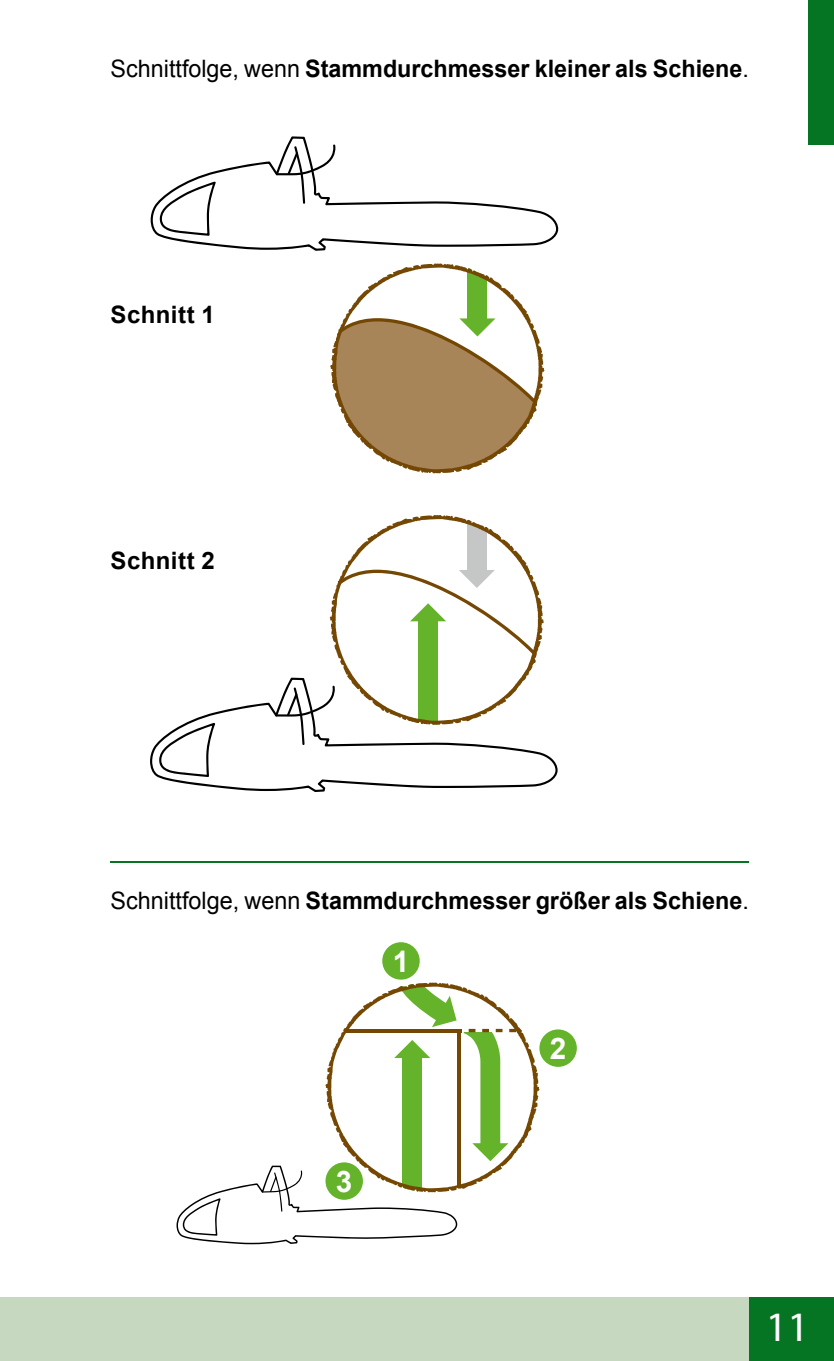
<style>
.page{position:relative;width:834px;height:1361px;background:#fff}
.page>*{position:absolute;margin:0;border:0;box-sizing:border-box;transform-origin:0 0}
.t1{font:42px "Myriad Pro";color:#fff}
.t2{font:700 29.7px "Arial";color:#fff}
.t3{font:700 24px "Arial";color:#000}
.s1{font-weight:400}
</style>
<div class="page">
<div style="left:748px;top:1297px;width:85px;height:64px;background:#057523"></div>
<div style="left:1px;top:1297px;width:747px;height:64px;background:#c7d8c0"></div>
<div style="left:808px;top:0;width:25px;height:145px;background:#057523"></div>
<svg style="left:151px;top:136px;width:407px;height:115px"></svg>
<svg style="left:276px;top:144px;width:59px;height:60px"></svg>
<svg style="left:330px;top:263px;width:214px;height:210px"></svg>
<svg style="left:151px;top:515px;width:405px;height:276px"></svg>
<div style="left:382px;top:942px;width:37px;height:37px;background:#64b32b;border-radius:50%"></div>
<div style="left:539px;top:1029px;width:37px;height:38px;background:#64b32b;border-radius:50%"></div>
<svg style="left:176px;top:982px;width:363px;height:262px"></svg>
<hr style="left:111px;top:861px;width:637px;height:1px;background:#057523">
<p class="t3" style="left:111px;top:53px;width:639px"><span class="s1">Schnittfolge, wenn</span> Stammdurchmesser kleiner als Schiene<span class="s1">.</span></p>
<p class="t3" style="left:111px;top:298px;width:106px">Schnitt 1</p>
<p class="t3" style="left:111px;top:544px;width:106px">Schnitt 2</p>
<p class="t3" style="left:111px;top:885px;width:639px"><span class="s1">Schnittfolge, wenn</span> Stammdurchmesser größer als Schiene<span class="s1">.</span></p>
<p class="t2" style="left:392px;top:942px;width:18px">1</p>
<p class="t2" style="left:336px;top:1162px;width:18px">3</p>
<p class="t2" style="left:549px;top:1029px;width:18px">2</p>
<h1 class="t1" style="left:765px;top:1304px;width:45px">11</h1>
</div>
